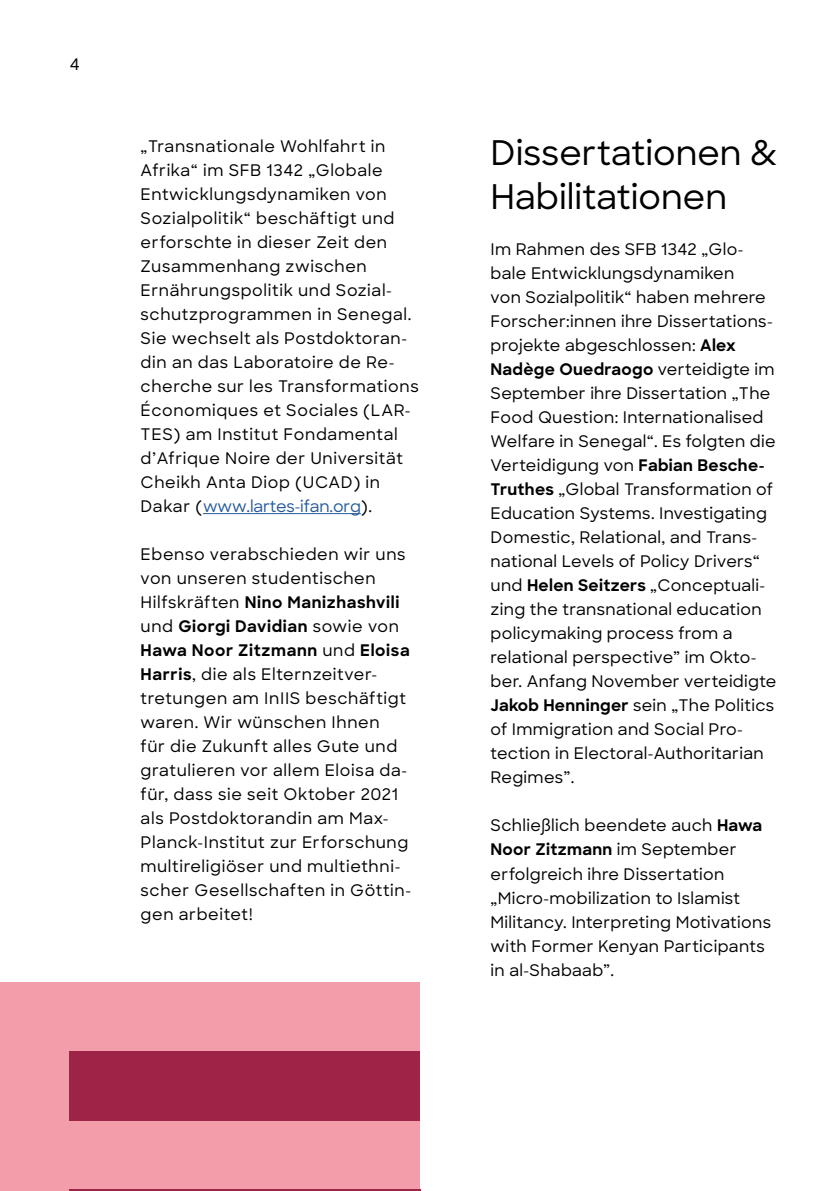
<style>
.page{position:relative;width:840px;height:1191px;background:#fff}
.page>*{position:absolute;margin:0;border:0;box-sizing:border-box;transform-origin:0 0}
.t1{font:500 34px/44px "Sharp Sans";color:#000}
.t2{font:500 16px/24px "Sharp Sans";letter-spacing:.02em;color:#000}
.t3{font:500 16px/24px "Sharp Sans";letter-spacing:.04em;color:#000}
.s1{color:#275b9b}
.s2{font-weight:700}
</style>
<div class="page">
<hr style="left:203px;top:513px;width:157px;height:1px;background:#275b9b">
<div style="left:0;top:982px;width:419px;height:209px;background:#f39daa"></div>
<div style="left:69px;top:1051px;width:350px;height:70px;background:#9d2447"></div>
<hr style="left:69px;top:1189px;width:351px;height:2px;background:#9d2447">
<p class="t2" style="left:70px;top:51px;width:11px">4</p>
<p class="t3" style="left:141px;top:133px;width:279px">„Transnationale Wohlfahrt in<br>Afrika“ im SFB 1342 „Globale<br>Entwicklungsdynamiken von<br>Sozialpolitik“ beschäftigt und erforschte in dieser Zeit den<br>Zusammenhang zwischen<br>Ernährungspolitik und Sozial&shy;schutzprogrammen in Senegal.<br>Sie wechselt als Postdoktoran&shy;din an das Laboratoire de Re&shy;cherche sur les Transformations<br>Économiques et Sociales (LAR-<br>TES) am Institut Fondamental d’Afrique Noire der Universität<br>Cheikh Anta Diop (UCAD) in<br>Dakar (<span class="s1">www.lartes-ifan.org</span>).</p>
<p class="t3" style="left:141px;top:541px;width:272px">Ebenso verabschieden wir uns von unseren studentischen<br>Hilfskräften <span class="s2">Nino Manizhashvili </span>und <span class="s2">Giorgi Davidian</span> sowie von<br><span class="s2">Hawa Noor Zitzmann</span> und <span class="s2">Eloisa<br>Harris</span>, die als Elternzeitver&shy;tretungen am InIIS beschäftigt waren. Wir wünschen Ihnen<br>für die Zukunft alles Gute und gratulieren vor allem Eloisa da&shy;für, dass sie seit Oktober 2021 als Postdoktorandin am Max-<br>Planck-Institut zur Erforschung multireligiöser und multiethni&shy;scher Gesellschaften in Göttin&shy;gen arbeitet!</p>
<p class="t1" style="left:490px;top:129px;width:288px">Dissertationen &amp;<br>Habilitationen</p>
<p class="t2" style="left:490px;top:237px;width:287px">Im Rahmen des SFB 1342 „Glo&shy;bale Entwicklungsdynamiken<br>von Sozialpolitik“ haben mehrere<br>Forscher:innen ihre Dissertations&shy;projekte abgeschlossen: <span class="s2">Alex<br>Nadège Ouedraogo</span> verteidigte im<br>September ihre Dissertation „The<br>Food Question: Internationalised<br>Welfare in Senegal“. Es folgten die<br>Verteidigung von <span class="s2">Fabian Besche-<br>Truthes</span> „Global Transformation of<br>Education Systems. Investigating<br>Domestic, Relational, and Trans&shy;national Levels of Policy Drivers“ und <span class="s2">Helen Seitzers</span> „Conceptuali&shy;zing the transnational education policymaking process from a relational perspective” im Okto&shy;ber. Anfang November verteidigte<br><span class="s2">Jakob Henninger</span> sein „The Politics of Immigration and Social Pro&shy;tection in Electoral-Authoritarian<br>Regimes”.</p>
<p class="t2" style="left:490px;top:813px;width:282px">Schließlich beendete auch <span class="s2">Hawa<br>Noor Zitzmann</span> im September erfolgreich ihre Dissertation „Micro-mobilization to Islamist<br>Militancy. Interpreting Motivations with Former Kenyan Participants in al-Shabaab”.</p>
</div>
